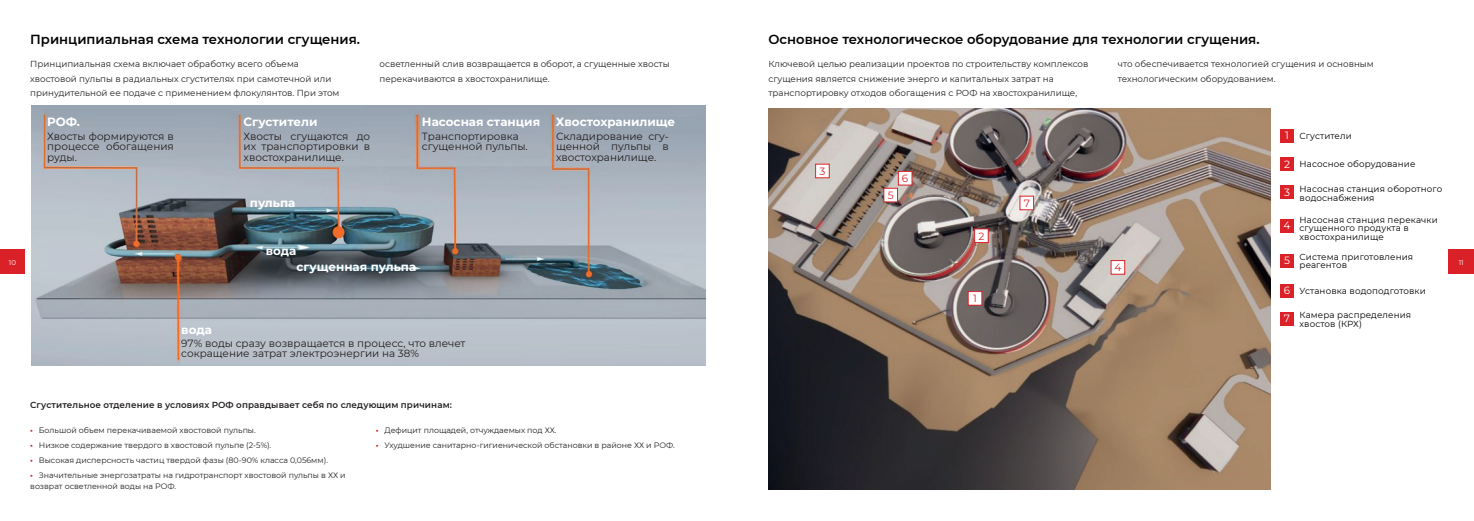
<style>
.page{position:relative;width:1474px;height:521px;background:#fff}
.page>*{position:absolute;margin:0;border:0;box-sizing:border-box;transform-origin:0 0}
.t1{font:600 13.12px "Montserrat";color:#000001}
.t2{font:700 11.9px/16.9px "Montserrat";color:#fff}
.t3{font:10.5px "Montserrat";color:#db2228}
.t4{font:10.5px "Montserrat";color:#fff}
.t5{font:10.41px/10.4px "Montserrat";color:#231f20;text-align:justify}
.t6{font:8.75px/14.9px "Montserrat";color:#231f20}
.t7{font:8.75px/8.8px "Montserrat";letter-spacing:.015em;color:#000001}
.t8{font:600 8.75px "Montserrat";letter-spacing:.015em;color:#231f20}
.t9{font:7.88px/11.4px "Montserrat";color:#231f20}
.t10{font:7px "Montserrat";color:#fff}
.s1{font-weight:700;color:#da2128}
</style>
<div class="page">
<img style="left:32px;top:106px;width:673px;height:259px">
<div style="left:1448px;top:249px;width:25px;height:25px;background:#da2128"></div>
<div style="left:0;top:249px;width:25px;height:25px;background:#da2128"></div>
<img style="left:768px;top:108px;width:502px;height:381px">
<div style="left:968px;top:292px;width:13px;height:13px;background:#fff"></div>
<div style="left:967px;top:291px;width:15px;height:15px;border:1px solid #db2228"></div>
<div style="left:1280px;top:129px;width:13px;height:14px;background:#db2228"></div>
<div style="left:1280px;top:186px;width:13px;height:13px;background:#db2228"></div>
<div style="left:1280px;top:254px;width:13px;height:13px;background:#db2228"></div>
<div style="left:1280px;top:312px;width:13px;height:14px;background:#db2228"></div>
<div style="left:1280px;top:157px;width:13px;height:14px;background:#db2228"></div>
<div style="left:1280px;top:219px;width:13px;height:13px;background:#db2228"></div>
<div style="left:1280px;top:284px;width:13px;height:14px;background:#db2228"></div>
<div style="left:974px;top:229px;width:14px;height:13px;background:#fff"></div>
<div style="left:974px;top:228px;width:14px;height:15px;border:1px solid #db2228"></div>
<div style="left:815px;top:164px;width:14px;height:14px;background:#fff"></div>
<div style="left:815px;top:164px;width:14px;height:14px;border:1px solid #db2228"></div>
<div style="left:1111px;top:261px;width:13px;height:13px;background:#fff"></div>
<div style="left:1110px;top:260px;width:15px;height:15px;border:1px solid #db2228"></div>
<div style="left:883px;top:188px;width:14px;height:14px;background:#fff"></div>
<div style="left:883px;top:188px;width:15px;height:14px;border:1px solid #db2228"></div>
<div style="left:898px;top:171px;width:14px;height:14px;background:#fff"></div>
<div style="left:898px;top:171px;width:14px;height:14px;border:1px solid #db2228"></div>
<div style="left:1019px;top:196px;width:14px;height:14px;background:#fff"></div>
<div style="left:1019px;top:196px;width:15px;height:14px;border:1px solid #db2228"></div>
<h1 class="t1" style="left:768px;top:30px;width:492px">Основное технологическое оборудование для технологии сгущения.</h1>
<h1 class="t1" style="left:30px;top:30px;width:331px">Принципиальная схема технологии сгущения.</h1>
<p class="t6" style="left:30px;top:56px;width:311px">Принципиальная схема включает обработку всего объема хвостовой пульпы в радиальных сгустителях при самотечной или принудительной ее подаче с применением флокулянтов. При этом</p>
<p class="t6" style="left:379px;top:56px;width:291px">осветленный слив возвращается в оборот, а сгущенные хвосты перекачиваются в хвостохранилище.</p>
<p class="t6" style="left:768px;top:56px;width:321px">Ключевой целью реализации проектов по строительству комплексов сгущения является снижение энерго и капитальных затрат на транспортировку отходов обогащения с РОФ на хвостохранилище,</p>
<p class="t6" style="left:1117px;top:56px;width:257px">что обеспечивается технологией сгущения и основным технологическим оборудованием.</p>
<h2 class="t2" style="left:47px;top:113px;width:34px">РОФ.</h2>
<h2 class="t2" style="left:243px;top:113px;width:75px">Сгустители</h2>
<h2 class="t2" style="left:422px;top:113px;width:120px">Насосная станция</h2>
<h2 class="t2" style="left:556px;top:113px;width:121px">Хвостохранилище</h2>
<p class="t5" style="left:47px;top:130px;width:128px">Хвосты формируются в процессе обогащения руды.</p>
<p class="t5" style="left:243px;top:130px;width:128px">Хвосты сгущаются до их транспортировки в хвостохранилище.</p>
<p class="t5" style="left:556px;top:130px;width:114px">Складирование сгу&shy;щенной пульпы в хвостохранилище.</p>
<p class="t5" style="left:422px;top:130px;width:107px">Транспортировка сгущенной пульпы.</p>
<p class="t3" style="left:819px;top:164px;width:7px">3</p>
<p class="t3" style="left:902px;top:171px;width:8px">6</p>
<p class="t4" style="left:1285px;top:128px;width:5px">1</p>
<p class="t4" style="left:1283px;top:157px;width:7px">2</p>
<p class="t7" style="left:1299px;top:131px;width:54px">Сгустители</p>
<p class="t7" style="left:1299px;top:160px;width:117px">Насосное оборудование</p>
<h2 class="t2" style="left:250px;top:193px;width:47px">пульпа</h2>
<p class="t3" style="left:887px;top:188px;width:7px">5</p>
<p class="t3" style="left:1023px;top:196px;width:8px">7</p>
<p class="t4" style="left:1283px;top:185px;width:7px">3</p>
<p class="t7" style="left:1299px;top:184px;width:144px">Насосная станция оборотного водоснабжения</p>
<p class="t3" style="left:978px;top:228px;width:7px">2</p>
<p class="t4" style="left:1283px;top:218px;width:8px">4</p>
<p class="t7" style="left:1299px;top:215px;width:140px">Насосная станция перекачки сгущенного продукта в хвостохранилище</p>
<h2 class="t2" style="left:296px;top:241px;width:121px;text-indent:-31px">вода<br>сгущенная пульпа</h2>
<p class="t7" style="left:1299px;top:252px;width:115px">Система приготовления реагентов</p>
<p class="t4" style="left:1283px;top:253px;width:7px">5</p>
<p class="t10" style="left:9px;top:258px;width:9px">10</p>
<p class="t10" style="left:1458px;top:258px;width:7px">11</p>
<p class="t3" style="left:973px;top:291px;width:5px">1</p>
<p class="t3" style="left:1114px;top:260px;width:8px">4</p>
<p class="t4" style="left:1283px;top:283px;width:8px">6</p>
<p class="t7" style="left:1299px;top:287px;width:128px">Установка водоподготовки</p>
<h2 class="t2" style="left:181px;top:320px;width:32px">вода</h2>
<p class="t5" style="left:181px;top:338px;width:286px">97% воды сразу возвращается в процесс, что влечет сокращение затрат электроэнергии на 38%</p>
<p class="t8" style="left:30px;top:399px;width:423px">Сгустительное отделение в условиях РОФ оправдывает себя по следующим причинам:</p>
<p class="t9" style="left:30px;top:424px;width:227px"><span class="s1">•</span> Большой объем перекачиваемой хвостовой пульпы.</p>
<p class="t9" style="left:30px;top:439px;width:242px"><span class="s1">•</span> Низкое содержание твердого в хвостовой пульпе (2-5%).</p>
<p class="t9" style="left:30px;top:454px;width:299px"><span class="s1">•</span> Высокая дисперсность частиц твердой фазы (80-90% класса 0,056мм).</p>
<p class="t9" style="left:30px;top:469px;width:317px"><span class="s1">•</span> Значительные энергозатраты на гидротранспорт хвостовой пульпы в ХХ и возврат осветленной воды на РОФ.</p>
<p class="t9" style="left:376px;top:424px;width:182px"><span class="s1">•</span> Дефицит площадей, отчуждаемых под ХХ.</p>
<p class="t9" style="left:376px;top:439px;width:300px"><span class="s1">•</span> Ухудшение санитарно-гигиенической обстановки в районе ХХ и РОФ.</p>
<p class="t4" style="left:1283px;top:311px;width:8px">7</p>
<p class="t7" style="left:1299px;top:310px;width:113px">Камера распределения хвостов (КРХ)</p>
</div>
